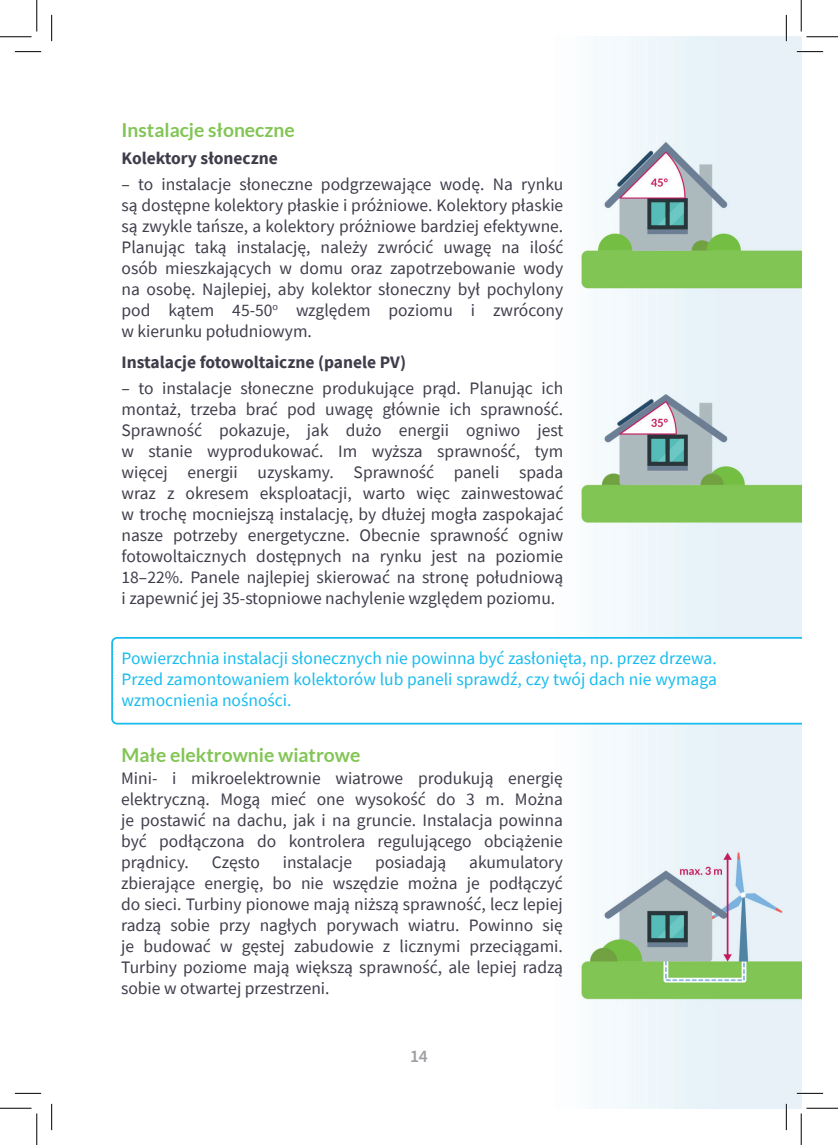
<style>
.page{position:relative;width:838px;height:1145px;background:#fff}
.page>*{position:absolute;margin:0;border:0;box-sizing:border-box;transform-origin:0 0}
.t1{font:700 19.25px "Lato";color:#82c554}
.t2{font:17.5px/21px "Source Sans Pro";color:#403d4b;text-align:justify}
.t3{font:17.5px/21px "Source Sans Pro";color:#17bcef;text-align:justify}
.t4{font:700 17.5px "Source Sans Pro";color:#403d4b}
.t5{font:600 17.5px "Source Sans Pro";color:#9d9fa2}
</style>
<div class="page">
<img style="left:41px;top:37px;width:760px;height:1071px">
<svg style="left:111px;top:637px;width:690px;height:88px"></svg>
<hr style="left:796px;top:51px;width:27px;height:2px;background:#fff">
<hr style="left:796px;top:1092px;width:27px;height:2px;background:#fff">
<hr style="left:51px;top:15px;width:2px;height:26px;background:#fff">
<hr style="left:51px;top:1104px;width:2px;height:26px;background:#fff">
<hr style="left:785px;top:15px;width:2px;height:26px;background:#fff">
<hr style="left:785px;top:1104px;width:2px;height:26px;background:#fff">
<svg style="left:15px;top:51px;width:26px;height:1px"></svg>
<svg style="left:796px;top:51px;width:27px;height:1px"></svg>
<svg style="left:15px;top:1093px;width:26px;height:1px"></svg>
<svg style="left:796px;top:1093px;width:27px;height:1px"></svg>
<svg style="left:51px;top:15px;width:1px;height:26px"></svg>
<svg style="left:51px;top:1104px;width:1px;height:26px"></svg>
<svg style="left:786px;top:15px;width:1px;height:26px"></svg>
<svg style="left:786px;top:1104px;width:1px;height:26px"></svg>
<hr style="left:0;top:36px;width:32px;height:1px;background:#000">
<hr style="left:806px;top:36px;width:31px;height:1px;background:#000">
<hr style="left:0;top:1108px;width:32px;height:1px;background:#000">
<hr style="left:806px;top:1108px;width:31px;height:1px;background:#000">
<hr style="left:36px;top:0;width:1px;height:31px;background:#000">
<hr style="left:36px;top:1113px;width:1px;height:32px;background:#000">
<hr style="left:800px;top:0;width:1px;height:31px;background:#000">
<hr style="left:800px;top:1113px;width:1px;height:32px;background:#000">
<p class="t1" style="left:121px;top:119px;width:175px">Instalacje słoneczne</p>
<p class="t4" style="left:121px;top:146px;width:158px">Kolektory słoneczne</p>
<p class="t2" style="left:121px;top:174px;width:443px">– to instalacje słoneczne podgrzewające wodę. Na rynku są dostępne kolektory płaskie i próżniowe. Kolektory płaskie są zwykle tańsze, a kolektory próżniowe bardziej efektywne.<br>Planując taką instalację, należy zwrócić uwagę na ilość osób mieszkających w domu oraz zapotrzebowanie wody na osobę. Najlepiej, aby kolektor słoneczny był pochylony pod kątem 45-50<sup>o</sup> względem poziomu i zwrócony w kierunku południowym.</p>
<p class="t4" style="left:121px;top:350px;width:286px">Instalacje fotowoltaiczne (panele PV)</p>
<p class="t2" style="left:121px;top:377px;width:443px">– to instalacje słoneczne produkujące prąd. Planując ich montaż, trzeba brać pod uwagę głównie ich sprawność.<br>Sprawność pokazuje, jak dużo energii ogniwo jest w stanie wyprodukować. Im wyższa sprawność, tym więcej energii uzyskamy. Sprawność paneli spada wraz z okresem eksploatacji, warto więc zainwestować w trochę mocniejszą instalację, by dłużej mogła zaspokajać nasze potrzeby energetyczne. Obecnie sprawność ogniw fotowoltaicznych dostępnych na rynku jest na poziomie 18–22%. Panele najlepiej skierować na stronę południową i zapewnić jej 35-stopniowe nachylenie względem poziomu.</p>
<p class="t3" style="left:121px;top:648px;width:596px">Powierzchnia instalacji słonecznych nie powinna być zasłonięta, np. przez drzewa.<br>Przed zamontowaniem kolektorów lub paneli sprawdź, czy twój dach nie wymaga wzmocnienia nośności.</p>
<p class="t1" style="left:121px;top:744px;width:240px">Małe elektrownie wiatrowe</p>
<p class="t2" style="left:121px;top:768px;width:443px">Mini- i mikroelektrownie wiatrowe produkują energię elektryczną. Mogą mieć one wysokość do 3 m. Można je postawić na dachu, jak i na gruncie. Instalacja powinna być podłączona do kontrolera regulującego obciążenie prądnicy.</p>
<p class="t2" style="left:121px;top:852px;width:443px;text-indent:348px">akumulatory zbierające energię, bo nie wszędzie można je podłączyć do sieci. Turbiny pionowe mają niższą sprawność, lecz lepiej radzą sobie przy nagłych porywach wiatru. Powinno się je budować w gęstej zabudowie z licznymi przeciągami.<br>Turbiny poziome mają większą sprawność, ale lepiej radzą sobie w otwartej przestrzeni.</p>
<p class="t2" style="left:212px;top:852px;width:50px">Często</p>
<p class="t2" style="left:283px;top:852px;width:71px">instalacje</p>
<p class="t2" style="left:375px;top:852px;width:73px">posiadają</p>
<p class="t5" style="left:410px;top:1045px;width:19px">14</p>
</div>
